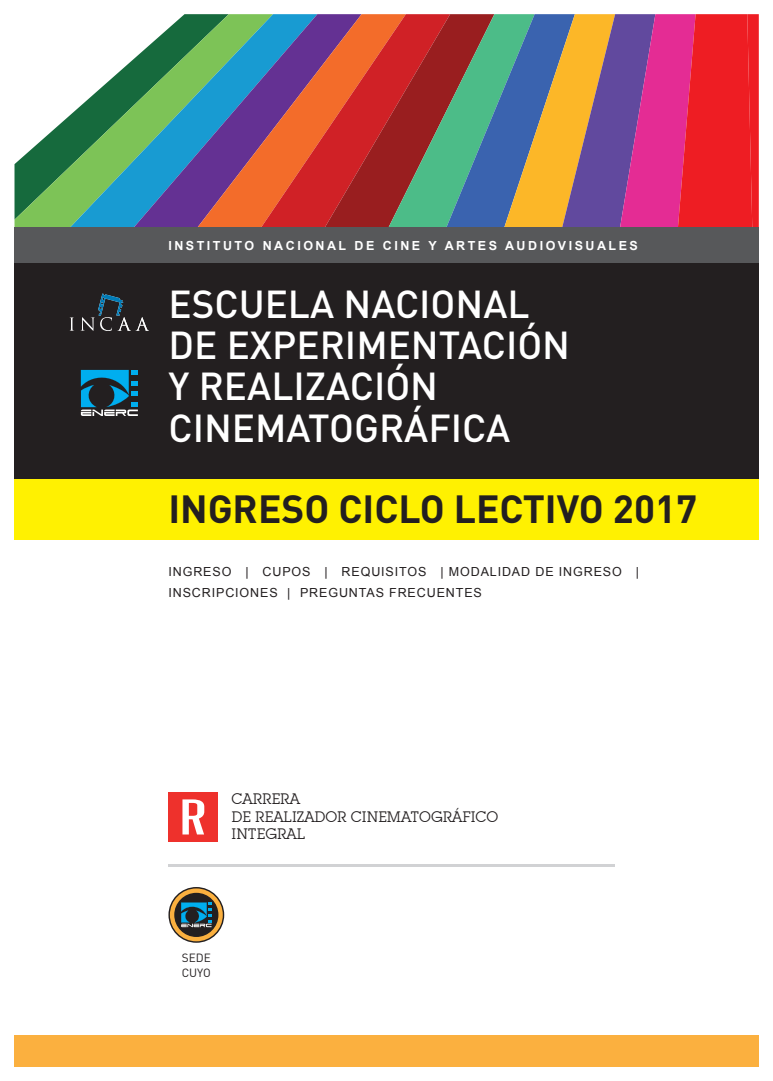
<style>
.page{position:relative;width:773px;height:1081px;background:#fff}
.page>*{position:absolute;margin:0;border:0;box-sizing:border-box;transform-origin:0 0}
.t1{font:700 38.75px "DIN Pro";color:#231f20}
.t2{font:500 38.5px/41.2px "DIN Pro";color:#fff}
.t3{font:14.75px/17.8px "Lubalin Graph IT Cby BT";color:#231f20}
.t4{font:12.5px/21.2px "Arial";letter-spacing:.07em;color:#231f20}
.t5{font:700 12.5px "Arial";letter-spacing:.2em;color:#fff}
.t6{font:11.75px/14.1px "DIN Pro";color:#231f20}
</style>
<div class="page">
<div style="left:14px;top:1035px;width:744px;height:32px;background:#fbb03f"></div>
<div style="left:14px;top:475px;width:744px;height:65px;background:#fff101"></div>
<svg style="left:168px;top:887px;width:56px;height:56px"></svg>
<svg style="left:15px;top:14px;width:743px;height:465px;background:#5d4849"></svg>
<hr style="left:168px;top:864px;width:447px;height:3px;background:#d1d2d4">
<div style="left:168px;top:792px;width:50px;height:50px;background:#ee312c"></div>
<svg style="left:182px;top:799px;width:22px;height:35px"></svg>
<p class="t5" style="left:168px;top:238px;width:471px">INSTITUTO NACIONAL DE CINE Y ARTES AUDIOVISUALES</p>
<h2 class="t2" style="left:168px;top:282px;width:403px">ESCUELA NACIONAL<br>DE EXPERIMENTACIÓN<br>Y REALIZACIÓN<br>CINEMATOGRÁFICA</h2>
<h1 class="t1" style="left:168px;top:483px;width:530px">INGRESO CICLO LECTIVO 2017</h1>
<p class="t4" style="left:168px;top:561px;width:472px">INGRESO | CUPOS | REQUISITOS | MODALIDAD DE INGRESO |<br>INSCRIPCIONES | PREGUNTAS FRECUENTES</p>
<p class="t3" style="left:231px;top:789px;width:268px">CARRERA<br>DE REALIZADOR CINEMATOGRÁFICO<br>INTEGRAL</p>
<p class="t6" style="left:182px;top:950px;width:31px">SEDE<br>CUYO</p>
</div>
